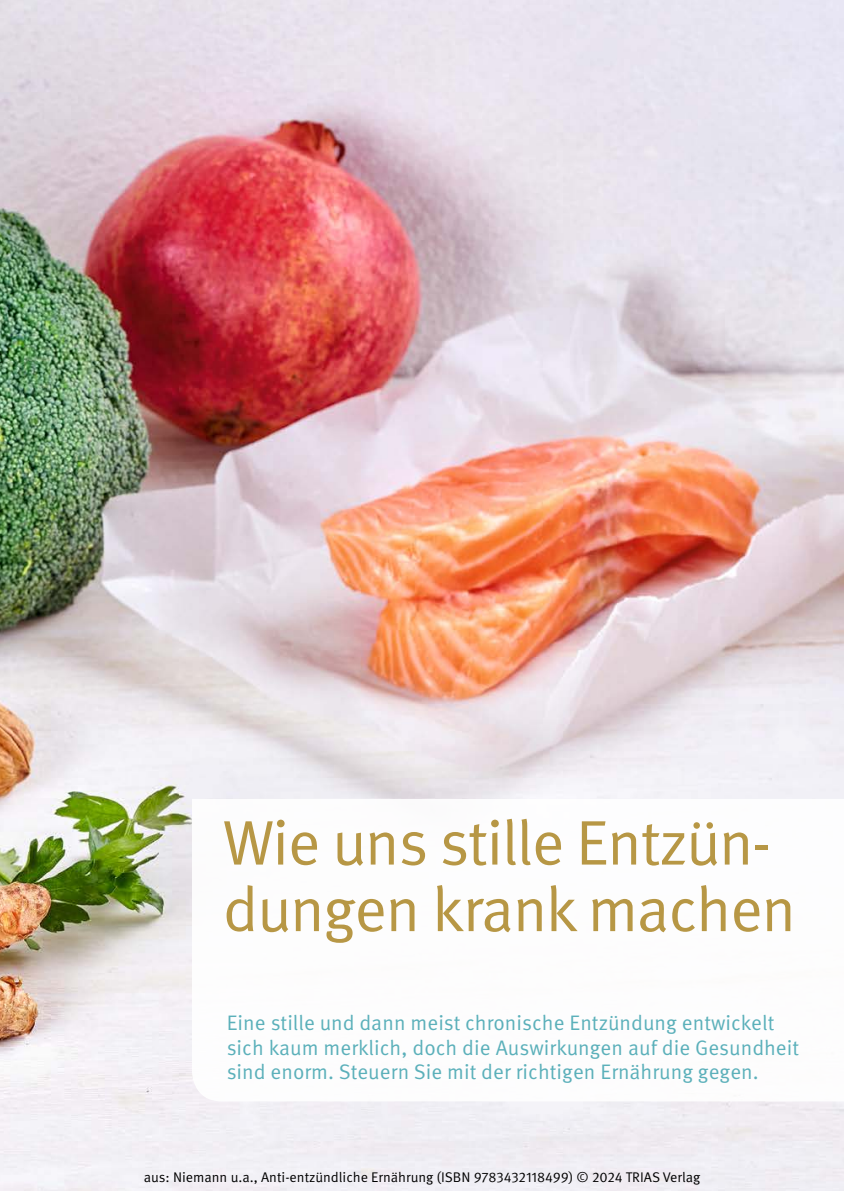
<style>
.page{position:relative;width:844px;height:1191px;background:#fff}
.page>*{position:absolute;margin:0;border:0;box-sizing:border-box;transform-origin:0 0}
.t1{font:63px/66.5px "Meta Pro Norm";letter-spacing:-.025em;color:#b79745}
.t2{font:21px/24.5px "Meta Pro Norm";letter-spacing:.005em;color:#5bb0ba}
.t3{font:14px "Meta Pro Norm";color:#000}
</style>
<div class="page">
<img style="left:0;top:0;width:843px;height:1191px">
<svg style="left:192px;top:799px;width:651px;height:302px"></svg>
<h1 class="t1" style="left:222px;top:805px;width:575px">Wie uns stille Entzün&shy;dungen krank machen</h1>
<p class="t2" style="left:227px;top:1009px;width:574px">Eine stille und dann meist chronische Entzündung entwickelt sich kaum merklich, doch die Auswirkungen auf die Gesundheit sind enorm. Steuern Sie mit der richtigen Ernährung gegen.</p>
<p class="t3" style="left:144px;top:1166px;width:558px">aus: Niemann u.a., Anti-entzündliche Ernährung (ISBN 9783432118499) © 2024 TRIAS Verlag</p>
</div>
